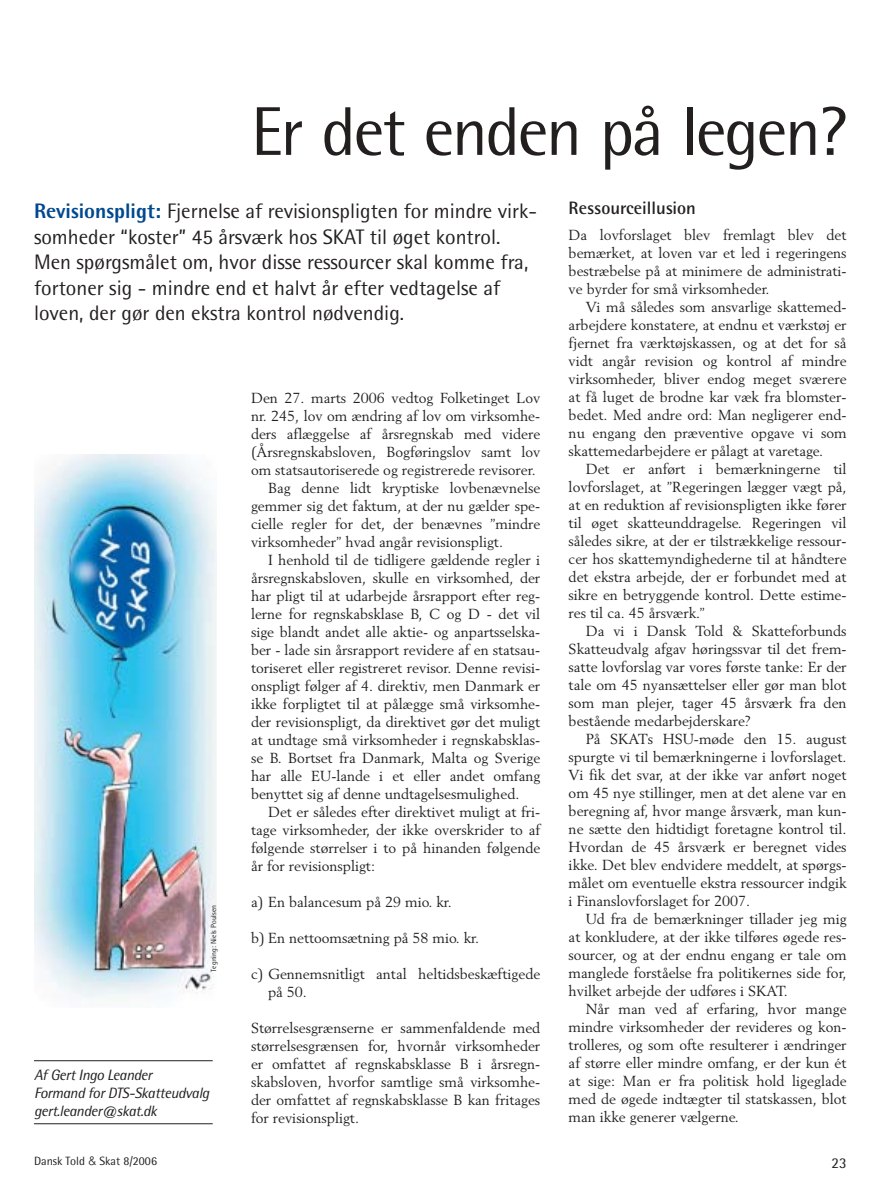
<style>
.page{position:relative;width:893px;height:1191px;background:#fff}
.page>*{position:absolute;margin:0;border:0;box-sizing:border-box;transform-origin:0 0}
.t1{font:69px "Rotis Semi Sans";letter-spacing:-.035em;color:#231f1f}
.t2{font:21px/25.5px "Rotis Semi Sans";color:#231f1f}
.t3{font:700 18px "Rotis Semi Sans";color:#231f1f}
.t4{font:italic 15px/18px "Rotis Semi Sans";letter-spacing:-.025em;color:#231f1f}
.t5{font:15px "Rotis Semi Sans";color:#231f1f}
.t6{font:14.4px/18px "Berling";color:#231f1f;text-align:justify}
.t7{font:12px "Rotis Semi Sans";color:#231f1f}
.t8{font:7.5px "Rotis Semi Sans";color:#231f1f}
.s1{font-weight:800;color:#00488f}
.s2{font-family:"Helvetica";font-weight:300}
</style>
<div class="page">
<hr style="left:34px;top:1123px;width:179px;height:1px;background:#231f1f">
<hr style="left:34px;top:1060px;width:179px;height:1px;background:#231f1f">
<img style="left:34px;top:454px;width:183px;height:547px">
<h1 class="t1" style="left:251px;top:107px;width:597px">Er det enden på legen?</h1>
<p class="t2" style="left:34px;top:200px;width:504px"><span class="s1">Revisionspligt:</span> Fjernelse af revisionspligten for mindre virk&shy;somheder “koster” 45 årsværk hos SKAT til øget kontrol.<br>Men spørgsmålet om, hvor disse ressourcer skal komme fra, fortoner sig - mindre end et halvt år efter vedtagelse af loven, der gør den ekstra kontrol nødvendig.</p>
<p class="t8" style="left:211px;top:972px;width:68px;rotate:-90deg">Tegning: Niels Poulsen</p>
<p class="t4" style="left:34px;top:1067px;width:177px">Af Gert Ingo Leander<br>Formand for DTS-Skatteudvalg gert.leander@skat.dk</p>
<p class="t6" style="left:251px;top:390px;width:291px">Den 27. marts 2006 vedtog Folketinget Lov</p>
<p class="t6" style="left:251px;top:408px;width:291px">nr. 245, lov om ændring af lov om virksomhe-</p>
<p class="t6" style="left:251px;top:426px;width:291px">ders aflæggelse af årsregnskab med videre</p>
<p class="t6" style="left:251px;top:444px;width:291px">(Årsregnskabsloven, Bogføringslov samt lov</p>
<p class="t6" style="left:251px;top:462px;width:286px">om statsautoriserede og registrerede revisorer.</p>
<p class="t6" style="left:268px;top:480px;width:274px">Bag denne lidt kryptiske lovbenævnelse</p>
<p class="t6" style="left:251px;top:498px;width:291px">gemmer sig det faktum, at der nu gælder spe-</p>
<p class="t6" style="left:251px;top:516px;width:291px">cielle regler for det, der benævnes ”mindre</p>
<p class="t6" style="left:251px;top:534px;width:253px">virksomheder” hvad angår revisionspligt.</p>
<p class="t6" style="left:268px;top:552px;width:274px">I henhold til de tidligere gældende regler i</p>
<p class="t6" style="left:251px;top:570px;width:291px">årsregnskabsloven, skulle en virksomhed, der</p>
<p class="t6" style="left:251px;top:588px;width:291px">har pligt til at udarbejde årsrapport efter reg-</p>
<p class="t6" style="left:251px;top:606px;width:291px">lerne for regnskabsklase B, C og D - det vil</p>
<p class="t6" style="left:251px;top:624px;width:291px">sige blandt andet alle aktie- og anpartsselska-</p>
<p class="t6" style="left:251px;top:642px;width:291px">ber - lade sin årsrapport revidere af en statsau-</p>
<p class="t6" style="left:251px;top:660px;width:291px">toriseret eller registreret revisor. Denne revisi-</p>
<p class="t6" style="left:251px;top:678px;width:291px">onspligt følger af 4. direktiv, men Danmark er</p>
<p class="t6" style="left:251px;top:696px;width:291px">ikke forpligtet til at pålægge små virksomhe-</p>
<p class="t6" style="left:251px;top:714px;width:291px">der revisionspligt, da direktivet gør det muligt</p>
<p class="t6" style="left:251px;top:732px;width:291px">at undtage små virksomheder i regnskabsklas-</p>
<p class="t6" style="left:251px;top:750px;width:291px">se B. Bortset fra Danmark, Malta og Sverige</p>
<p class="t6" style="left:251px;top:768px;width:291px">har alle EU-lande i et eller andet omfang</p>
<p class="t6" style="left:251px;top:786px;width:270px">benyttet sig af denne undtagelsesmulighed.</p>
<p class="t6" style="left:268px;top:804px;width:274px">Det er således efter direktivet muligt at fri-</p>
<p class="t6" style="left:251px;top:822px;width:291px">tage virksomheder, der ikke overskrider to af</p>
<p class="t6" style="left:251px;top:840px;width:291px">følgende størrelser i to på hinanden følgende</p>
<p class="t6" style="left:251px;top:858px;width:125px">år for revisionspligt:</p>
<p class="t6" style="left:251px;top:894px;width:202px">a) En balancesum på 29 mio. kr.</p>
<p class="t6" style="left:251px;top:930px;width:230px">b) En nettoomsætning på 58 mio. kr.</p>
<p class="t6" style="left:268px;top:966px;width:274px;text-indent:-17px">c) Gennemsnitligt antal heltidsbeskæftigede på 50.</p>
<p class="t6" style="left:251px;top:1020px;width:291px">Størrelsesgrænserne er sammenfaldende med størrelsesgrænsen for, hvornår virksomheder er omfattet af regnskabsklasse B i årsregn&shy;skabsloven, hvorfor samtlige små virksomhe&shy;der omfattet af regnskabsklasse B kan fritages for revisionspligt.</p>
<p class="t3" style="left:568px;top:202px;width:129px">Ressourceillusion</p>
<p class="t6" style="left:568px;top:227px;width:279px">Da lovforslaget blev fremlagt blev det bemærket, at loven var et led i regeringens bestræbelse på at minimere de administrati&shy;ve byrder for små virksomheder.</p>
<p class="t6" style="left:568px;top:299px;width:279px;text-indent:17px">Vi må således som ansvarlige skattemed&shy;arbejdere konstatere, at endnu et værkstøj er fjernet fra værktøjskassen, og at det for så vidt angår revision og kontrol af mindre virksomheder, bliver endog meget sværere at få luget de brodne kar væk fra blomster&shy;bedet. Med andre ord: Man negligerer end&shy;nu engang den præventive opgave vi som skattemedarbejdere er pålagt at varetage.</p>
<p class="t6" style="left:568px;top:461px;width:279px;text-indent:17px">Det er anført i bemærkningerne til lovforslaget, at ”Regeringen lægger vægt på, at en reduktion af revisionspligten ikke fører til øget skatteunddragelse. Regeringen vil således sikre, at der er tilstrækkelige ressour&shy;cer hos skattemyndighederne til at håndtere det ekstra arbejde, der er forbundet med at sikre en betryggende kontrol. Dette estime&shy;res til ca. 45 årsværk.”</p>
<p class="t6" style="left:568px;top:623px;width:279px;text-indent:17px">Da vi i Dansk Told &amp; Skatteforbunds Skatteudvalg afgav høringssvar til det frem&shy;satte lovforslag var vores første tanke: Er der tale om 45 nyansættelser eller gør man blot som man plejer, tager 45 årsværk fra den bestående medarbejderskare?</p>
<p class="t6" style="left:568px;top:731px;width:279px;text-indent:17px">På SKATs HSU-møde den 15. august spurgte vi til bemærkningerne i lovforslaget.<br>Vi fik det svar, at der ikke var anført noget om 45 nye stillinger, men at det alene var en beregning af, hvor mange årsværk, man kun&shy;ne sætte den hidtidigt foretagne kontrol til.<br>Hvordan de 45 årsværk er beregnet vides ikke. Det blev endvidere meddelt, at spørgs&shy;målet om eventuelle ekstra ressourcer indgik i Finanslovforslaget for 2007.</p>
<p class="t6" style="left:568px;top:911px;width:279px;text-indent:17px">Ud fra de bemærkninger tillader jeg mig at konkludere, at der ikke tilføres øgede res&shy;sourcer, og at der endnu engang er tale om manglede forståelse fra politikernes side for, hvilket arbejde der udføres i SKAT.</p>
<p class="t6" style="left:568px;top:1001px;width:279px;text-indent:17px">Når man ved af erfaring, hvor mange mindre virksomheder der revideres og kon&shy;trolleres, og som ofte resulterer i ændringer af større eller mindre omfang, er der kun ét at sige: Man er fra politisk hold ligeglade med de øgede indtægter til statskassen, blot man ikke generer vælgerne.</p>
<p class="t7" style="left:34px;top:1157px;width:124px">Dansk Told <span class="s2">&amp;</span> Skat 8/2006</p>
<p class="t5" style="left:831px;top:1158px;width:17px">23</p>
</div>
